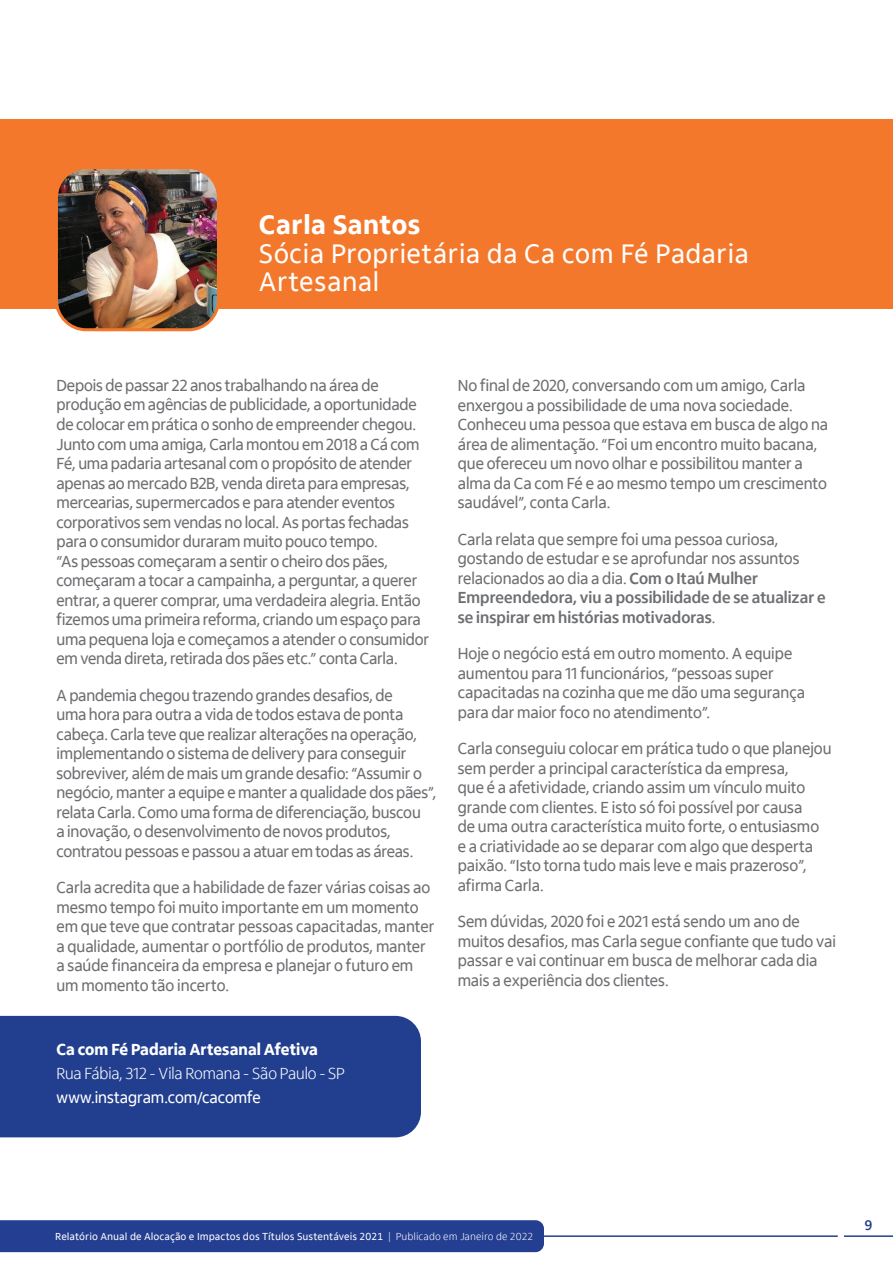
<style>
.page{position:relative;width:893px;height:1263px;background:#fff}
.page>*{position:absolute;margin:0;border:0;box-sizing:border-box;transform-origin:0 0}
.t1{font:27.6px/28.7px "Itau Text";color:#fff}
.t2{font:800 27.6px "Itau Text";color:#fff}
.t3{font:16.5px/19.5px "Itau Display";letter-spacing:-.005em;color:#6d6f72}
.t4{font:300 16.5px "Itau Display";letter-spacing:-.005em;color:#fff}
.t5{font:800 16.5px "Itau Display";color:#fff}
.t6{font:16.5px "Itau Display";color:#fff}
.t7{font:700 14.4px "Itau Text";color:#223f8f}
.t8{font:10.5px "Itau Text";color:#fff}
.s1{font-weight:700}
.s2{font-weight:300}
</style>
<div class="page">
<div style="left:0;top:1016px;width:421px;height:121px;background:#223f8f"></div>
<div style="left:0;top:120px;width:893px;height:189px;background:#f4782c"></div>
<img style="left:58px;top:170px;width:158px;height:159px">
<div style="left:55px;top:166px;width:165px;height:165px;border:3px solid #f4782c;border-radius:30px"></div>
<hr style="left:0;top:1235px;width:838px;height:2px;background:#223f8f">
<div style="left:0;top:1220px;width:544px;height:32px;background:#243e91"></div>
<hr style="left:844px;top:1235px;width:49px;height:2px;background:#223f8f">
<h1 class="t2" style="left:259px;top:209px;width:163px">Carla Santos</h1>
<h1 class="t1" style="left:259px;top:239px;width:492px">Sócia Proprietária da Ca com Fé Padaria<br>Artesanal</h1>
<p class="t3" style="left:56px;top:376px;width:374px">Depois de passar 22 anos trabalhando na área de produção em agências de publicidade, a oportunidade de colocar em prática o sonho de empreender chegou.<br>Junto com uma amiga, Carla montou em 2018 a Cá com Fé, uma padaria artesanal com o propósito de atender apenas ao mercado B2B, venda direta para empresas, mercearias, supermercados e para atender eventos corporativos sem vendas no local. As portas fechadas para o consumidor duraram muito pouco tempo.<br>“As pessoas começaram a sentir o cheiro dos pães, começaram a tocar a campainha, a perguntar, a querer entrar, a querer comprar, uma verdadeira alegria. Então fizemos uma primeira reforma, criando um espaço para uma pequena loja e começamos a atender o consumidor em venda direta, retirada dos pães etc.” conta Carla.</p>
<p class="t3" style="left:56px;top:685px;width:381px">A pandemia chegou trazendo grandes desafios, de<br>uma hora para outra a vida de todos estava de ponta cabeça. Carla teve que realizar alterações na operação, implementando o sistema de delivery para conseguir sobreviver, além de mais um grande desafio: “Assumir o negócio, manter a equipe e manter a qualidade dos pães”, relata Carla. Como uma forma de diferenciação, buscou<br>a inovação, o desenvolvimento de novos produtos, contratou pessoas e passou a atuar em todas as áreas.</p>
<p class="t3" style="left:56px;top:878px;width:380px">Carla acredita que a habilidade de fazer várias coisas ao mesmo tempo foi muito importante em um momento em que teve que contratar pessoas capacitadas, manter a qualidade, aumentar o portfólio de produtos, manter a saúde financeira da empresa e planejar o futuro em um momento tão incerto.</p>
<p class="t5" style="left:56px;top:1040px;width:263px">Ca com Fé Padaria Artesanal Afetiva</p>
<p class="t4" style="left:56px;top:1064px;width:290px">Rua Fábia, 312 - Vila Romana - São Paulo - SP</p>
<p class="t6" style="left:56px;top:1088px;width:206px">www.instagram.com/cacomfe</p>
<p class="t3" style="left:458px;top:376px;width:372px">No final de 2020, conversando com um amigo, Carla enxergou a possibilidade de uma nova sociedade.<br>Conheceu uma pessoa que estava em busca de algo na área de alimentação. “Foi um encontro muito bacana, que ofereceu um novo olhar e possibilitou manter a alma da Ca com Fé e ao mesmo tempo um crescimento saudável”, conta Carla.</p>
<p class="t3" style="left:458px;top:529px;width:369px">Carla relata que sempre foi uma pessoa curiosa, gostando de estudar e se aprofundar nos assuntos relacionados ao dia a dia. <span class="s1">Com o Itaú Mulher Empreendedora, viu a possibilidade de se atualizar e se inspirar em histórias motivadoras</span>.</p>
<p class="t3" style="left:458px;top:644px;width:349px">Hoje o negócio está em outro momento. A equipe aumentou para 11 funcionários, “pessoas super capacitadas na cozinha que me dão uma segurança para dar maior foco no atendimento”.</p>
<p class="t3" style="left:458px;top:739px;width:375px">Carla conseguiu colocar em prática tudo o que planejou sem perder a principal característica da empresa,<br>que é a afetividade, criando assim um vínculo muito grande com clientes. E isto só foi possível por causa<br>de uma outra característica muito forte, o entusiasmo<br>e a criatividade ao se deparar com algo que desperta paixão. “Isto torna tudo mais leve e mais prazeroso”, afirma Carla.</p>
<p class="t3" style="left:458px;top:912px;width:380px">Sem dúvidas, 2020 foi e 2021 está sendo um ano de muitos desafios, mas Carla segue confiante que tudo vai passar e vai continuar em busca de melhorar cada dia mais a experiência dos clientes.</p>
<p class="t8" style="left:55px;top:1230px;width:480px">Relatório Anual de Alocação e Impactos dos Títulos Sustentáveis 2021 <span class="s2">| Publicado em Janeiro de 2022</span></p>
<p class="t7" style="left:864px;top:1216px;width:10px">9</p>
</div>
